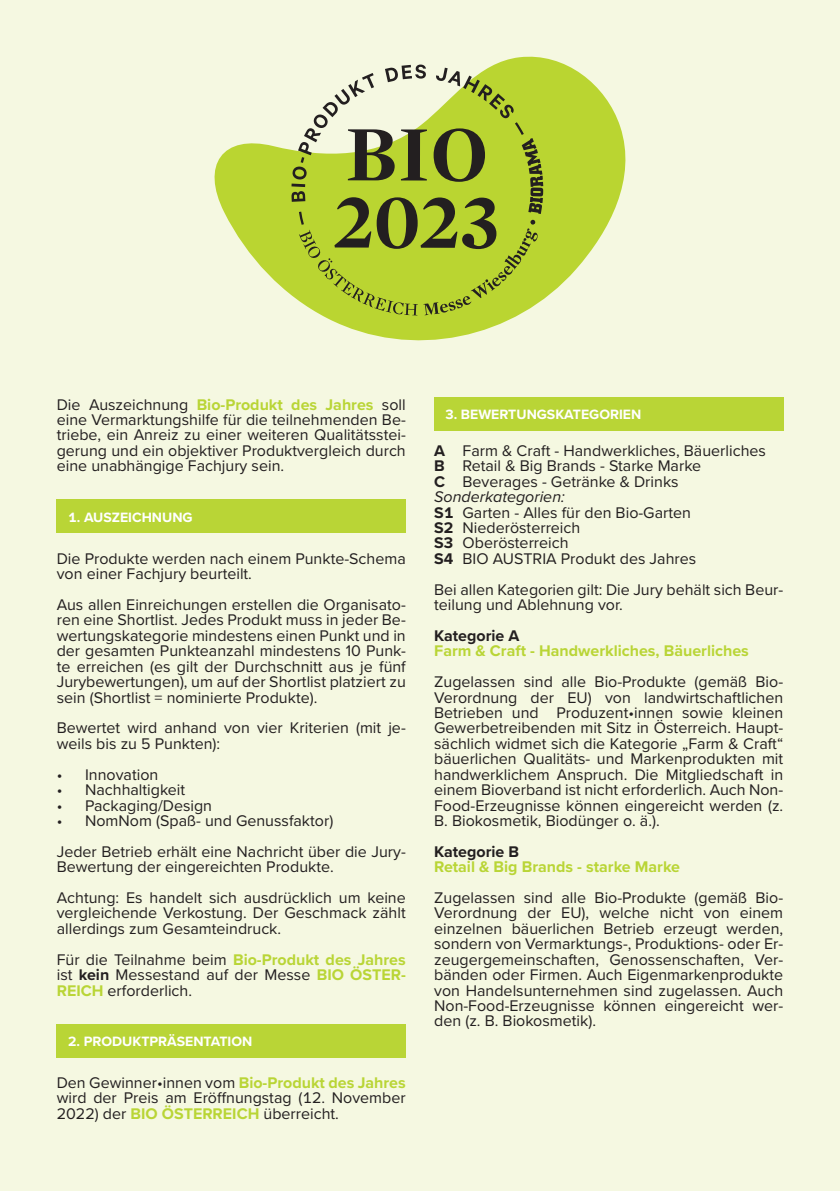
<style>
.page{position:relative;width:840px;height:1191px;background:#fff}
.page>*{position:absolute;margin:0;border:0;box-sizing:border-box;transform-origin:0 0}
.t1{font:16px/15.4px "Proxima Nova";color:#231f20;text-align:justify}
.t2{font:700 16px "Proxima Nova";color:#b9d536}
.t3{font:700 16px "Proxima Nova";color:#231f20}
.t4{font:italic 16px "Proxima Nova";color:#231f20}
.t5{font:700 14px "Proxima Nova";color:#fff}
.s1{font-weight:700;color:#b9d536}
.s2{font-weight:700}
</style>
<div class="page">
<div style="left:0;top:0;width:839px;height:1191px;background:#f5f8e1"></div>
<div style="left:57px;top:499px;width:348px;height:34px;background:#b9d536"></div>
<div style="left:57px;top:1023px;width:348px;height:34px;background:#b9d536"></div>
<div style="left:434px;top:397px;width:348px;height:33px;background:#b9d536"></div>
<svg style="left:214px;top:57px;width:411px;height:283px"></svg>
<svg style="left:291px;top:65px;width:252px;height:250px"></svg>
<p class="t1" style="left:57px;top:396px;width:350px">Die Auszeichnung <span class="s1">Bio-Produkt des Jahres</span> soll eine Vermarktungshilfe für die teilnehmenden Be&shy;triebe, ein Anreiz zu einer weiteren Qualitätsstei&shy;gerung und ein objektiver Produktvergleich durch eine unabhängige Fachjury sein.</p>
<p class="t5" style="left:68px;top:507px;width:126px">1. AUSZEICHNUNG</p>
<p class="t1" style="left:57px;top:550px;width:350px">Die Produkte werden nach einem Punkte-Schema von einer Fachjury beurteilt.</p>
<p class="t1" style="left:57px;top:596px;width:350px">Aus allen Einreichungen erstellen die Organisato&shy;ren eine Shortlist. Jedes Produkt muss in jeder Be&shy;wertungskategorie mindestens einen Punkt und in der gesamten Punkteanzahl mindestens 10 Punk&shy;te erreichen (es gilt der Durchschnitt aus je fünf Jurybewertungen), um auf der Shortlist platziert zu sein (Shortlist = nominierte Produkte).</p>
<p class="t1" style="left:57px;top:719px;width:350px">Bewertet wird anhand von vier Kriterien (mit je&shy;weils bis zu 5 Punkten):</p>
<p class="t1" style="left:57px;top:766px;width:103px">• Innovation</p>
<p class="t1" style="left:57px;top:781px;width:130px">• Nachhaltigkeit</p>
<p class="t1" style="left:57px;top:796px;width:157px">• Packaging/Design</p>
<p class="t1" style="left:57px;top:812px;width:278px">• NomNom (Spaß- und Genussfaktor)</p>
<p class="t1" style="left:57px;top:843px;width:350px">Jeder Betrieb erhält eine Nachricht über die Jury-<br>Bewertung der eingereichten Produkte.</p>
<p class="t1" style="left:57px;top:889px;width:350px">Achtung: Es handelt sich ausdrücklich um keine vergleichende Verkostung. Der Geschmack zählt allerdings zum Gesamteindruck.</p>
<p class="t1" style="left:57px;top:951px;width:350px">Für die Teilnahme beim <span class="s1">Bio-Produkt des Jahres </span>ist <span class="s2">kein</span> Messestand auf der Messe <span class="s1">BIO ÖSTER-REICH</span> erforderlich.</p>
<p class="t5" style="left:68px;top:1031px;width:186px">2. PRODUKTPRÄSENTATION</p>
<p class="t1" style="left:57px;top:1074px;width:350px">Den Gewinner•innen vom <span class="s1">Bio-Produkt des Jahres </span>wird der Preis am Eröffnungstag (12. November 2022) der <span class="s1">BIO ÖSTERREICH</span> überreicht.</p>
<p class="t5" style="left:445px;top:404px;width:197px">3. BEWERTUNGSKATEGORIEN</p>
<p class="t1" style="left:434px;top:442px;width:333px"><span class="s2">A</span> Farm &amp; Craft - Handwerkliches, Bäuerliches</p>
<p class="t1" style="left:434px;top:457px;width:268px"><span class="s2">B</span> Retail &amp; Big Brands - Starke Marke</p>
<p class="t1" style="left:434px;top:473px;width:246px"><span class="s2">C</span> Beverages - Getränke &amp; Drinks</p>
<p class="t4" style="left:434px;top:485px;width:132px">Sonderkategorien:</p>
<p class="t1" style="left:434px;top:504px;width:258px"><span class="s2">S1</span> Garten - Alles für den Bio-Garten</p>
<p class="t1" style="left:434px;top:519px;width:147px"><span class="s2">S2</span> Niederösterreich</p>
<p class="t1" style="left:434px;top:534px;width:136px"><span class="s2">S3</span> Oberösterreich</p>
<p class="t1" style="left:434px;top:550px;width:263px"><span class="s2">S4</span> BIO AUSTRIA Produkt des Jahres</p>
<p class="t1" style="left:434px;top:581px;width:350px">Bei allen Kategorien gilt: Die Jury behält sich Beur&shy;teilung und Ablehnung vor.</p>
<p class="t3" style="left:434px;top:623px;width:87px">Kategorie A</p>
<p class="t2" style="left:434px;top:639px;width:316px">Farm &amp; Craft - Handwerkliches, Bäuerliches</p>
<p class="t1" style="left:434px;top:673px;width:350px">Zugelassen sind alle Bio-Produkte (gemäß Bio-Verordnung der EU) von landwirtschaftlichen Betrieben und Produzent•innen sowie kleinen Gewerbetreibenden mit Sitz in Österreich. Haupt&shy;sächlich widmet sich die Kategorie „Farm &amp; Craft“ bäuerlichen Qualitäts- und Markenprodukten mit handwerklichem Anspruch. Die Mitgliedschaft in einem Bioverband ist nicht erforderlich. Auch Non-Food-Erzeugnisse können eingereicht werden (z.<br>B. Biokosmetik, Biodünger o. ä.).</p>
<p class="t3" style="left:434px;top:839px;width:86px">Kategorie B</p>
<p class="t2" style="left:434px;top:855px;width:247px">Retail &amp; Big Brands - starke Marke</p>
<p class="t1" style="left:434px;top:889px;width:350px">Zugelassen sind alle Bio-Produkte (gemäß Bio-Verordnung der EU), welche nicht von einem einzelnen bäuerlichen Betrieb erzeugt werden, sondern von Vermarktungs-, Produktions- oder Er&shy;zeugergemeinschaften, Genossenschaften, Ver&shy;bänden oder Firmen. Auch Eigenmarkenprodukte von Handelsunternehmen sind zugelassen. Auch Non-Food-Erzeugnisse können eingereicht wer&shy;den (z. B. Biokosmetik).</p>
</div>
